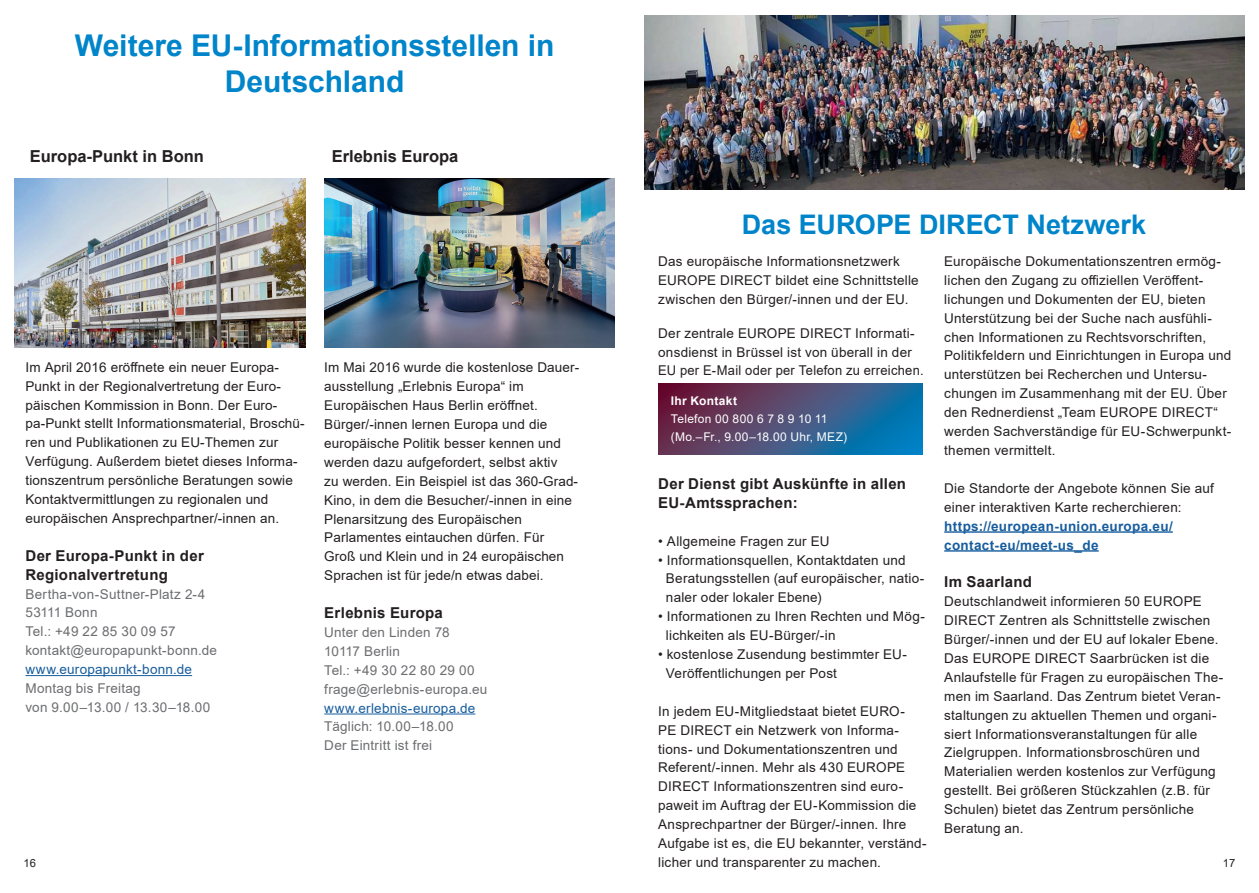
<style>
.page{position:relative;width:1259px;height:893px;background:#fff}
.page>*{position:absolute;margin:0;border:0;box-sizing:border-box;transform-origin:0 0}
.t1{font:700 30px/36px "Arial";color:#0084ca;text-align:center}
.t2{font:700 27px "Arial";color:#0084ca}
.t3{font:700 16.5px "Arial";color:#231f20}
.t4{font:700 15px/18.9px "Arial";letter-spacing:.02em;color:#231f20}
.t5{font:13.5px/18.9px "Arial";letter-spacing:.015em;color:#231f20}
.t6{font:13.5px/18.9px "Arial";letter-spacing:.015em;color:#6c6d70}
.t7{font:700 13.5px/18.9px "Arial";letter-spacing:.02em;color:#175d9e}
.t8{font:13.5px "Arial";letter-spacing:.02em;color:#175d9e}
.t9{font:12px/18px "Arial";letter-spacing:.025em;color:#fff}
.t10{font:700 12px "Arial";letter-spacing:.03em;color:#fff}
.t11{font:11.25px "Arial";color:#231f20}
</style>
<div class="page">
<hr style="left:26px;top:675px;width:166px;height:1px;background:#175d9e">
<hr style="left:324px;top:713px;width:151px;height:1px;background:#175d9e">
<img style="left:15px;top:179px;width:290px;height:169px">
<img style="left:324px;top:179px;width:290px;height:169px">
<hr style="left:944px;top:531px;width:228px;height:2px;background:#175d9e">
<hr style="left:944px;top:550px;width:154px;height:2px;background:#175d9e">
<svg style="left:658px;top:383px;width:264px;height:72px;background:#434f7a"></svg>
<img style="left:644px;top:15px;width:600px;height:174px">
<h1 class="t1" style="left:75px;top:28px;width:481px">Weitere EU-Informationsstellen in<br>Deutschland</h1>
<p class="t3" style="left:30px;top:145px;width:176px">Europa-Punkt in Bonn</p>
<p class="t3" style="left:332px;top:145px;width:128px">Erlebnis Europa</p>
<h2 class="t2" style="left:742px;top:205px;width:406px">Das EUROPE DIRECT Netzwerk</h2>
<p class="t5" style="left:658px;top:252px;width:262px">Das europäische Informationsnetzwerk<br>EUROPE DIRECT bildet eine Schnittstelle zwischen den Bürger/-innen und der EU.</p>
<p class="t5" style="left:658px;top:323px;width:267px">Der zentrale EUROPE DIRECT Informati&shy;onsdienst in Brüssel ist von überall in der<br>EU per E-Mail oder per Telefon zu erreichen.</p>
<p class="t5" style="left:944px;top:252px;width:288px">Europäische Dokumentationszentren ermög&shy;lichen den Zugang zu offiziellen Veröffent&shy;lichungen und Dokumenten der EU, bieten Unterstützung bei der Suche nach ausfühli&shy;chen Informationen zu Rechtsvorschriften, Politikfeldern und Einrichtungen in Europa und unterstützen bei Recherchen und Untersu&shy;chungen im Zusammenhang mit der EU. Über den Rednerdienst „Team EUROPE DIRECT“ werden Sachverständige für EU-Schwerpunkt&shy;themen vermittelt.</p>
<p class="t5" style="left:944px;top:478px;width:271px">Die Standorte der Angebote können Sie auf einer interaktiven Karte recherchieren:</p>
<p class="t7" style="left:944px;top:517px;width:230px">https://european-union.europa.eu/ contact-eu/meet-us_de</p>
<p class="t4" style="left:944px;top:573px;width:89px">Im Saarland</p>
<p class="t5" style="left:944px;top:592px;width:281px">Deutschlandweit informieren 50 EUROPE DIRECT Zentren als Schnittstelle zwischen Bürger/-innen und der EU auf lokaler Ebene.<br>Das EUROPE DIRECT Saarbrücken ist die Anlaufstelle für Fragen zu europäischen The&shy;men im Saarland. Das Zentrum bietet Veran&shy;staltungen zu aktuellen Themen und organi&shy;siert Informationsveranstaltungen für alle Zielgruppen. Informationsbroschüren und Materialien werden kostenlos zur Verfügung gestellt. Bei größeren Stückzahlen (z.B. für Schulen) bietet das Zentrum persönliche Beratung an.</p>
<p class="t5" style="left:26px;top:357px;width:281px">Im April 2016 eröffnete ein neuer Europa-Punkt in der Regionalvertretung der Euro&shy;päischen Kommission in Bonn. Der Euro&shy;pa-Punkt stellt Informationsmaterial, Broschü&shy;ren und Publikationen zu EU-Themen zur Verfügung. Außerdem bietet dieses Informa&shy;tionszentrum persönliche Beratungen sowie Kontaktvermittlungen zu regionalen und europäischen Ansprechpartner/-innen an.</p>
<p class="t4" style="left:26px;top:546px;width:180px">Der Europa-Punkt in der<br>Regionalvertretung</p>
<p class="t6" style="left:26px;top:584px;width:193px">Bertha-von-Suttner-Platz 2-4<br>53111 Bonn<br>Tel.: +49 22 85 30 09 57 kontakt@europapunkt-bonn.de</p>
<p class="t8" style="left:26px;top:660px;width:168px">www.europapunkt-bonn.de</p>
<p class="t6" style="left:26px;top:679px;width:186px">Montag bis Freitag<br>von 9.00–13.00 / 13.30–18.00</p>
<p class="t5" style="left:324px;top:358px;width:256px">Im Mai 2016 wurde die kostenlose Dauer&shy;ausstellung „Erlebnis Europa“ im Europäischen Haus Berlin eröffnet.<br>Bürger/-innen lernen Europa und die europäische Politik besser kennen und werden dazu aufgefordert, selbst aktiv<br>zu werden. Ein Beispiel ist das 360-Grad-Kino, in dem die Besucher/-innen in eine Plenarsitzung des Europäischen Parlamentes eintauchen dürfen. Für<br>Groß und Klein und in 24 europäischen Sprachen ist für jede/n etwas dabei.</p>
<p class="t4" style="left:324px;top:603px;width:120px">Erlebnis Europa</p>
<p class="t6" style="left:324px;top:623px;width:164px">Unter den Linden 78<br>10117 Berlin<br>Tel.: +49 30 22 80 29 00 frage@erlebnis-europa.eu</p>
<p class="t8" style="left:324px;top:698px;width:153px">www.erlebnis-europa.de</p>
<p class="t6" style="left:324px;top:717px;width:131px">Täglich: 10.00–18.00<br>Der Eintritt ist frei</p>
<p class="t10" style="left:671px;top:392px;width:68px">Ihr Kontakt</p>
<p class="t9" style="left:671px;top:409px;width:178px">Telefon 00 800 6 7 8 9 10 11 (Mo.–Fr., 9.00–18.00 Uhr, MEZ)</p>
<p class="t4" style="left:658px;top:474px;width:249px">Der Dienst gibt Auskünfte in allen<br>EU-Amtssprachen:</p>
<p class="t5" style="left:658px;top:531px;width:173px">• Allgemeine Fragen zur EU</p>
<p class="t5" style="left:666px;top:550px;width:260px;text-indent:-8px">• Informationsquellen, Kontaktdaten und<br>Beratungsstellen (auf europäischer, natio&shy;naler oder lokaler Ebene)</p>
<p class="t5" style="left:666px;top:607px;width:260px;text-indent:-8px">• Informationen zu Ihren Rechten und Mög&shy;lichkeiten als EU-Bürger/-in</p>
<p class="t5" style="left:666px;top:645px;width:242px;text-indent:-8px">• kostenlose Zusendung bestimmter EU-<br>Veröffentlichungen per Post</p>
<p class="t5" style="left:658px;top:701px;width:270px">In jedem EU-Mitgliedstaat bietet EURO-<br>PE DIRECT ein Netzwerk von Informa&shy;tions- und Dokumentationszentren und Referent/-innen. Mehr als 430 EUROPE DIRECT Informationszentren sind euro&shy;paweit im Auftrag der EU-Kommission die Ansprechpartner der Bürger/-innen. Ihre Aufgabe ist es, die EU bekannter, verständ&shy;licher und transparenter zu machen.</p>
<p class="t11" style="left:24px;top:856px;width:14px">16</p>
<p class="t11" style="left:1223px;top:856px;width:14px">17</p>
</div>
